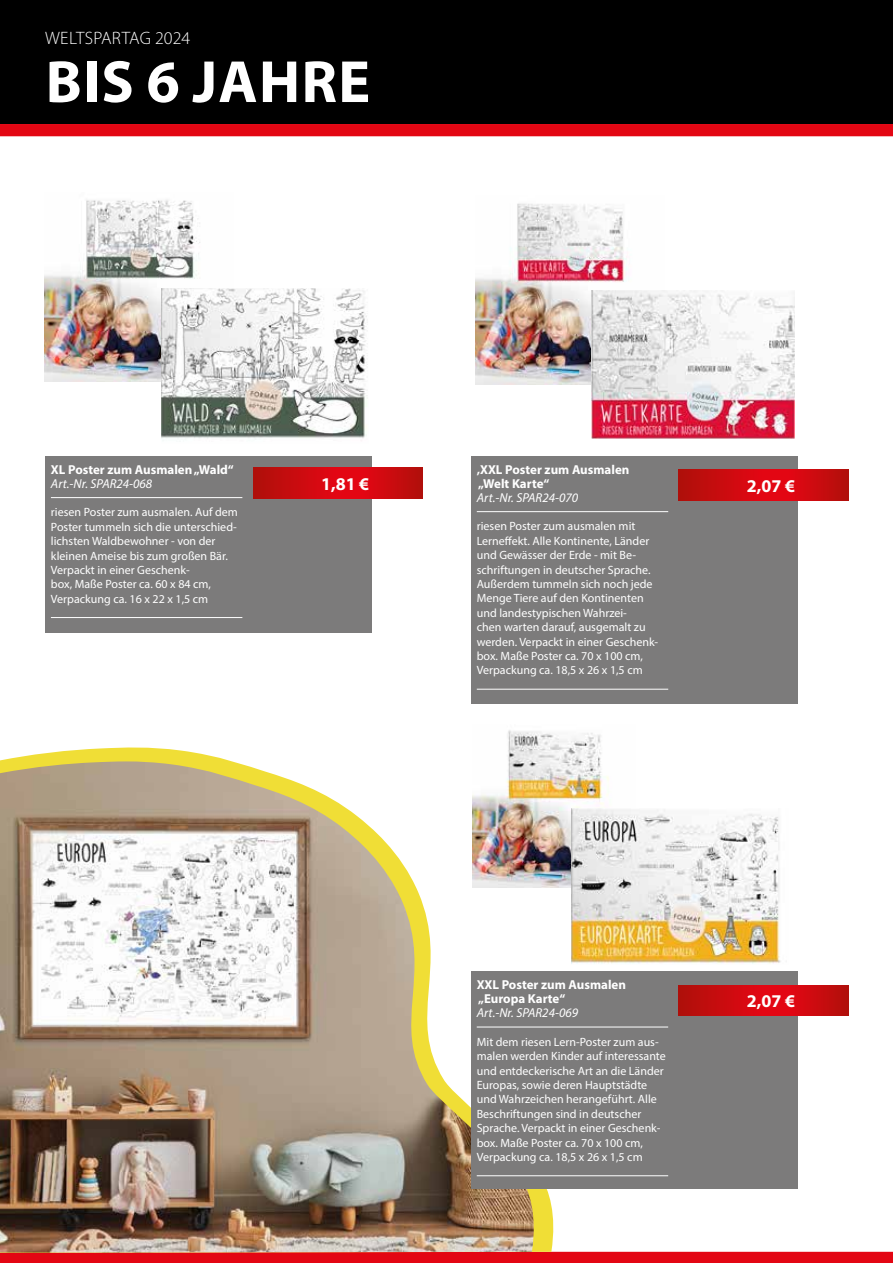
<style>
.page{position:relative;width:893px;height:1263px;background:#fff}
.page>*{position:absolute;margin:0;border:0;box-sizing:border-box;transform-origin:0 0}
.t1{font:700 60px "Myriad Pro";letter-spacing:.02em;color:#fff}
.t2{font:300 18px "Myriad Pro";letter-spacing:.01em;color:#fff}
.t3{font:700 18px "Myriad Pro";color:#fff}
.t4{font:700 12.9px/14.1px "Myriad Pro";color:#fff}
.t5{font:italic 12.9px "Myriad Pro";color:#fff}
.t6{font:12px/14.4px "Myriad Pro";color:#fff}
</style>
<div class="page">
<div style="left:0;top:0;width:893px;height:124px;background:#000"></div>
<div style="left:0;top:124px;width:893px;height:12px;background:#e30613"></div>
<div style="left:0;top:1252px;width:893px;height:11px;background:#e30613"></div>
<svg style="left:0;top:747px;width:557px;height:506px"></svg>
<img style="left:0;top:761px;width:537px;height:491px">
<div style="left:45px;top:456px;width:327px;height:176px;background:#7c7b7b"></div>
<hr style="left:51px;top:497px;width:191px;height:1px;background:#fff">
<hr style="left:51px;top:617px;width:191px;height:1px;background:#fff">
<div style="left:471px;top:971px;width:326px;height:218px;background:#7c7b7b"></div>
<hr style="left:477px;top:1027px;width:191px;height:1px;background:#fff">
<hr style="left:477px;top:1175px;width:191px;height:1px;background:#fff">
<div style="left:471px;top:456px;width:327px;height:248px;background:#7c7b7b"></div>
<hr style="left:477px;top:511px;width:191px;height:1px;background:#fff">
<hr style="left:477px;top:689px;width:191px;height:1px;background:#fff">
<img style="left:44px;top:200px;width:156px;height:181px">
<img style="left:161px;top:288px;width:207px;height:150px">
<img style="left:473px;top:730px;width:136px;height:158px">
<img style="left:572px;top:809px;width:209px;height:155px">
<img style="left:476px;top:203px;width:151px;height:181px">
<img style="left:592px;top:290px;width:202px;height:148px">
<svg style="left:679px;top:985px;width:170px;height:30px;background:#cd0a0f"></svg>
<svg style="left:253px;top:468px;width:170px;height:30px;background:#cd0a0f"></svg>
<svg style="left:679px;top:470px;width:170px;height:30px;background:#cd0a0f"></svg>
<h2 class="t2" style="left:45px;top:27px;width:147px">WELTSPARTAG 2024</h2>
<h1 class="t1" style="left:46px;top:43px;width:326px">BIS 6 JAHRE</h1>
<p class="t4" style="left:51px;top:462px;width:184px">XL Poster zum Ausmalen „Wald“</p>
<p class="t5" style="left:51px;top:476px;width:103px">Art.-Nr. SPAR24-068</p>
<p class="t6" style="left:51px;top:505px;width:188px">riesen Poster zum ausmalen. Auf dem<br>Poster tummeln sich die unterschied&shy;lichsten Waldbewohner - von der kleinen Ameise bis zum großen Bär.<br>Verpackt in einer Geschenk-<br>box, Maße Poster ca. 60 x 84 cm,<br>Verpackung ca. 16 x 22 x 1,5 cm</p>
<p class="t4" style="left:477px;top:462px;width:154px">‚XXL Poster zum Ausmalen „Welt Karte“</p>
<p class="t5" style="left:477px;top:490px;width:103px">Art.-Nr. SPAR24-070</p>
<p class="t6" style="left:477px;top:519px;width:183px">riesen Poster zum ausmalen mit<br>Lerneffekt. Alle Kontinente, Länder und Gewässer der Erde - mit Be&shy;schriftungen in deutscher Sprache.<br>Außerdem tummeln sich noch jede<br>Menge Tiere auf den Kontinenten und landestypischen Wahrzei-<br>chen warten darauf, ausgemalt zu werden. Verpackt in einer Geschenk&shy;box. Maße Poster ca. 70 x 100 cm,<br>Verpackung ca. 18,5 x 26 x 1,5 cm</p>
<h2 class="t3" style="left:321px;top:472px;width:50px">1,81 €</h2>
<h2 class="t3" style="left:747px;top:474px;width:50px">2,07 €</h2>
<p class="t4" style="left:477px;top:977px;width:151px">XXL Poster zum Ausmalen „Europa Karte“</p>
<p class="t5" style="left:477px;top:1005px;width:103px">Art.-Nr. SPAR24-069</p>
<p class="t6" style="left:477px;top:1034px;width:191px">Mit dem riesen Lern-Poster zum aus&shy;malen werden Kinder auf interessante und entdeckerische Art an die Länder Europas, sowie deren Hauptstädte und Wahrzeichen herangeführt. Alle Beschriftungen sind in deutscher Sprache. Verpackt in einer Geschenk&shy;box. Maße Poster ca. 70 x 100 cm, Verpackung ca. 18,5 x 26 x 1,5 cm</p>
<h2 class="t3" style="left:747px;top:989px;width:50px">2,07 €</h2>
</div>
